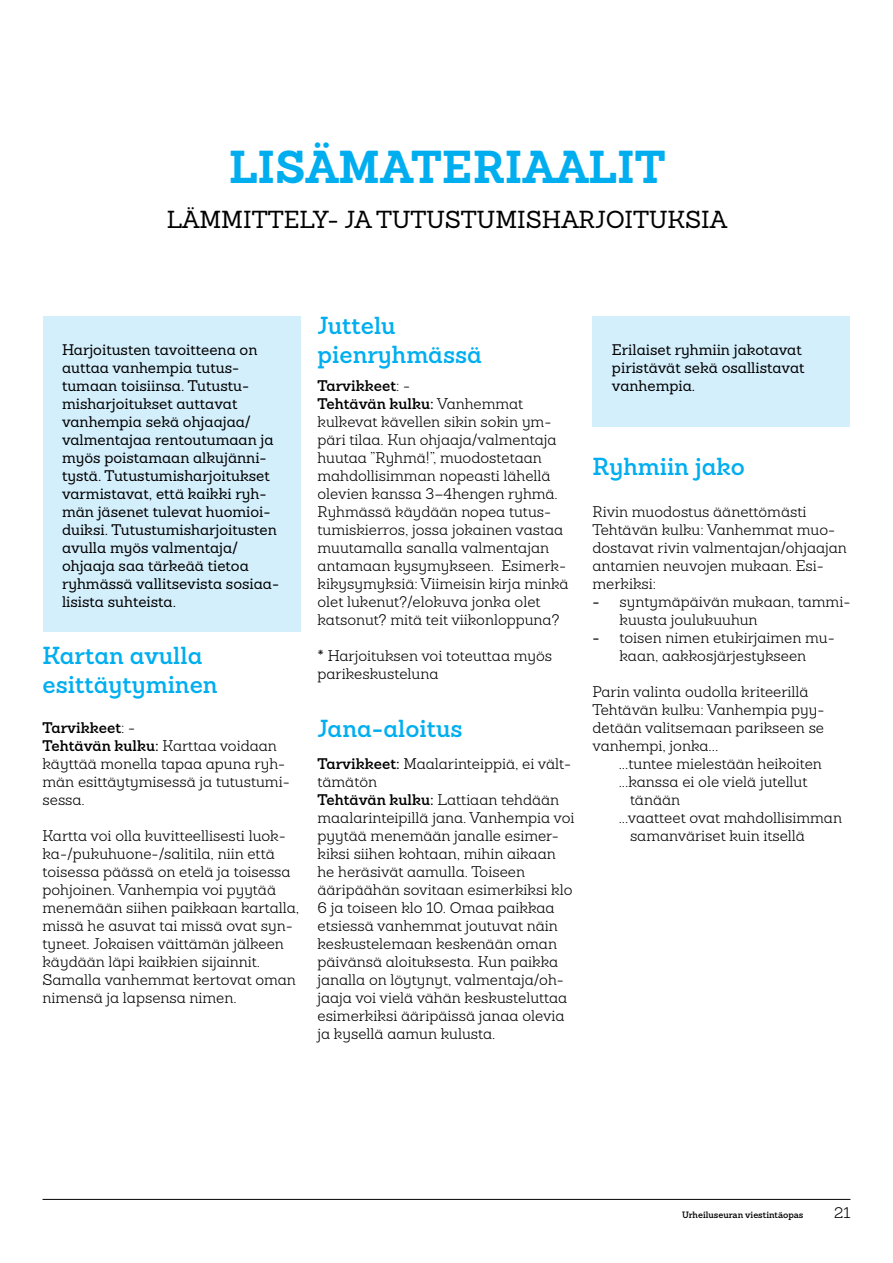
<style>
.page{position:relative;width:893px;height:1263px;background:#fff}
.page>*{position:absolute;margin:0;border:0;box-sizing:border-box;transform-origin:0 0}
.t1{font:700 45px "Sanchez";color:#00aeef}
.t2{font:600 24px/28.8px "Sanchez";color:#00aeef}
.t3{font:24px "Sanchez";color:#000}
.t4{font:300 15px/18px "Sanchez";color:#000}
.t5{font:15px/18px "Sanchez";color:#000}
.t6{font:600 9px "Sanchez";color:#000}
.s1{font-weight:600}
.s2{font-weight:400}
</style>
<div class="page">
<div style="left:43px;top:316px;width:257px;height:315px;background:#d4effc"></div>
<div style="left:592px;top:316px;width:258px;height:110px;background:#d4effc"></div>
<hr style="left:43px;top:1199px;width:807px;height:1px;background:#000">
<h1 class="t1" style="left:229px;top:135px;width:438px">LISÄMATERIAALIT</h1>
<h2 class="t3" style="left:167px;top:203px;width:562px">LÄMMITTELY- ja TUTUSTUMISHARJOITUKSIA</h2>
<p class="t5" style="left:62px;top:341px;width:219px">Harjoitusten tavoitteena on auttaa vanhempia tutus&shy;tumaan toisiinsa. Tutustu&shy;misharjoitukset auttavat vanhempia sekä ohjaajaa/ valmentajaa rentoutumaan ja myös poistamaan alkujänni&shy;tystä. Tutustumisharjoitukset varmistavat, että kaikki ryh&shy;män jäsenet tulevat huomioi&shy;duiksi. Tutustumisharjoitusten avulla myös valmentaja/ ohjaaja saa tärkeää tietoa ryhmässä vallitsevista sosiaa&shy;lisista suhteista.</p>
<h2 class="t2" style="left:43px;top:641px;width:177px">Kartan avulla esittäytyminen</h2>
<p class="t4" style="left:43px;top:719px;width:249px"><span class="s1">Tarvikkeet</span>: -<br><span class="s1">Tehtävän kulku:</span> Karttaa voidaan käyttää monella tapaa apuna ryh&shy;män esittäytymisessä ja tutustumi&shy;sessa.</p>
<p class="t4" style="left:43px;top:827px;width:258px">Kartta voi olla kuvitteellisesti luok&shy;ka-/pukuhuone-/salitila, niin että toisessa päässä on etelä ja toisessa pohjoinen. Vanhempia voi pyytää menemään siihen paikkaan kartalla, missä he asuvat tai missä ovat syn&shy;tyneet. Jokaisen väittämän jälkeen käydään läpi kaikkien sijainnit.<br>Samalla vanhemmat kertovat oman nimensä ja lapsensa nimen.</p>
<h2 class="t2" style="left:317px;top:311px;width:166px">Juttelu pienryhmässä</h2>
<p class="t4" style="left:317px;top:377px;width:253px"><span class="s1">Tarvikkeet</span>: -<br><span class="s1">Tehtävän kulku:</span> Vanhemmat kulkevat kävellen sikin sokin ym&shy;päri tilaa. Kun ohjaaja/valmentaja huutaa ”Ryhmä!”, muodostetaan mahdollisimman nopeasti lähellä olevien kanssa 3–4hengen ryhmä.<br>Ryhmässä käydään nopea tutus&shy;tumiskierros, jossa jokainen vastaa muutamalla sanalla valmentajan antamaan kysymykseen. Esimerk&shy;kikysymyksiä: Viimeisin kirja minkä olet lukenut?/elokuva jonka olet katsonut? mitä teit viikonloppuna?</p>
<p class="t4" style="left:317px;top:647px;width:236px">* Harjoituksen voi toteuttaa myös parikeskusteluna</p>
<h2 class="t2" style="left:317px;top:714px;width:147px">Jana-aloitus</h2>
<p class="t4" style="left:317px;top:755px;width:258px"><span class="s1">Tarvikkeet:</span> Maalarinteippiä, ei vält&shy;tämätön<br><span class="s1">Tehtävän kulku:</span> Lattiaan tehdään maalarinteipillä jana. Vanhempia voi pyytää menemään janalle esimer&shy;kiksi siihen kohtaan, mihin aikaan he heräsivät aamulla. Toiseen ääripäähän sovitaan esimerkiksi klo 6 ja toiseen klo 10. Omaa paikkaa etsiessä vanhemmat joutuvat näin keskustelemaan keskenään oman päivänsä aloituksesta. Kun paikka janalla on löytynyt, valmentaja/oh&shy;jaaja voi vielä vähän keskusteluttaa esimerkiksi ääripäissä janaa olevia ja kysellä aamun kulusta.</p>
<p class="t5" style="left:612px;top:341px;width:194px">Erilaiset ryhmiin jakotavat piristävät sekä osallistavat vanhempia.</p>
<h2 class="t2" style="left:592px;top:452px;width:154px">Ryhmiin jako</h2>
<p class="t4" style="left:592px;top:503px;width:256px">Rivin muodostus äänettömästi<br>Tehtävän kulku: Vanhemmat muo&shy;dostavat rivin valmentajan/ohjaajan antamien neuvojen mukaan. Esi&shy;merkiksi:</p>
<p class="t4" style="left:619px;top:593px;width:232px;text-indent:-27px"><span class="s2">-</span> syntymäpäivän mukaan, tammi&shy;kuusta joulukuuhun</p>
<p class="t4" style="left:592px;top:629px;width:244px;text-align:center"><span class="s2">-</span> toisen nimen etukirjaimen mu&shy;kaan, aakkosjärjestykseen</p>
<p class="t4" style="left:592px;top:683px;width:234px">Parin valinta oudolla kriteerillä<br>Tehtävän kulku: Vanhempia pyy&shy;detään valitsemaan parikseen se vanhempi, jonka...</p>
<p class="t4" style="left:619px;top:755px;width:205px">...tuntee mielestään heikoiten</p>
<p class="t4" style="left:619px;top:773px;width:190px">...kanssa ei ole vielä jutellut</p>
<p class="t4" style="left:630px;top:791px;width:52px">tänään</p>
<p class="t4" style="left:619px;top:809px;width:225px">...vaatteet ovat mahdollisimman</p>
<p class="t4" style="left:630px;top:827px;width:177px">samanväriset kuin itsellä</p>
<p class="t6" style="left:682px;top:1208px;width:123px">Urheiluseuran viestintäopas</p>
<p class="t4" style="left:834px;top:1203px;width:18px">21</p>
</div>
